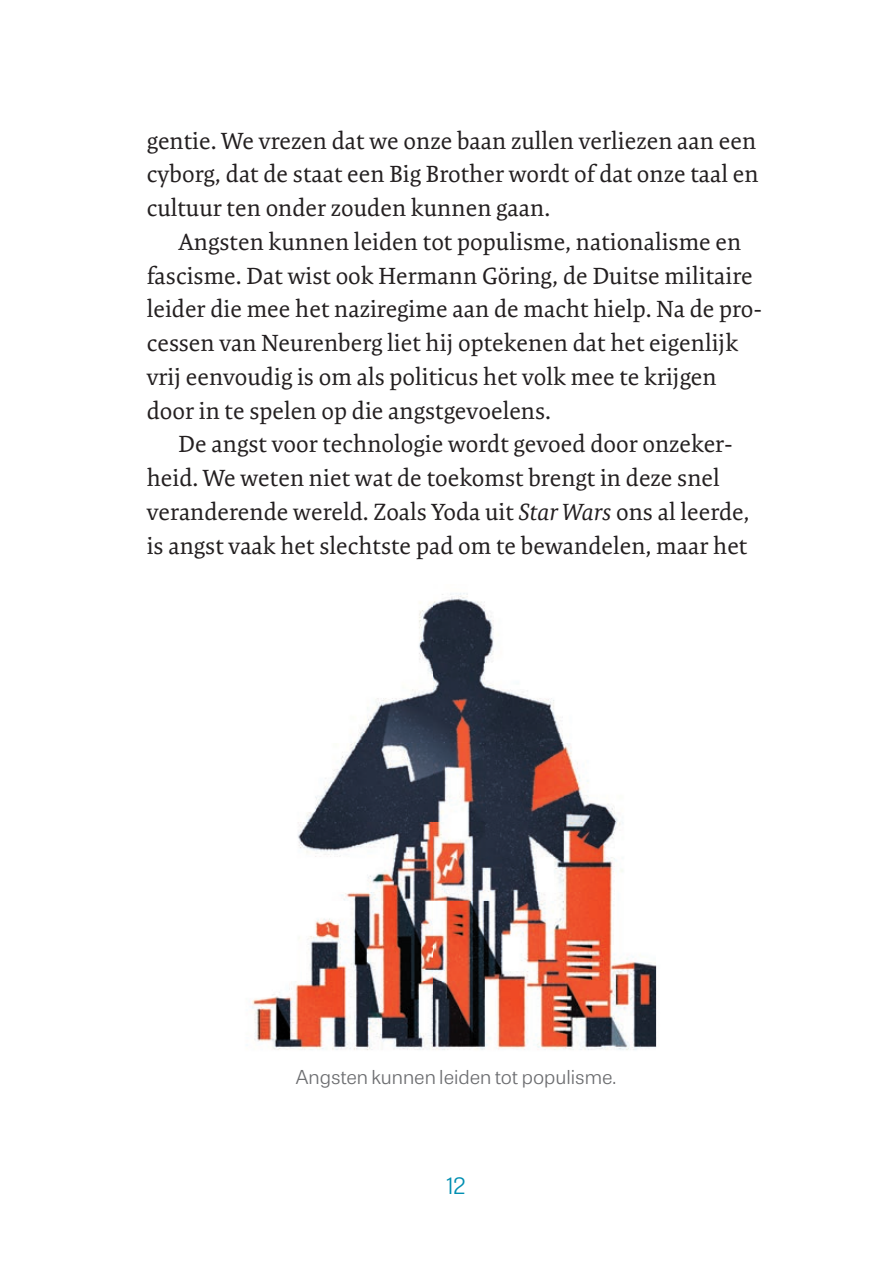
<style>
.page{position:relative;width:893px;height:1276px;background:#fff}
.page>*{position:absolute;margin:0;border:0;box-sizing:border-box;transform-origin:0 0}
.t1{font:23.62px/33.8px "Expo Serif Pro";color:#231f20}
.t2{font:300 22.5px "Tablet Gothic Wide";color:#008fb2}
.t3{font:300 19.12px "Tablet Gothic Wide";color:#6c6d70}
.s1{font-style:italic}
</style>
<div class="page">
<img style="left:252px;top:593px;width:405px;height:457px">
<p class="t1" style="left:147px;top:123px;width:614px;text-align:justify">gentie. We vrezen dat we onze baan zullen verliezen aan een cyborg, dat de staat een Big Brother wordt of dat onze taal en cultuur ten onder zouden kunnen gaan.</p>
<p class="t1" style="left:147px;top:225px;width:617px;text-indent:32px">Angsten kunnen leiden tot populisme, nationalisme en fascisme. Dat wist ook Hermann Göring, de Duitse militaire leider die mee het naziregime aan de macht hielp. Na de pro&shy;cessen van Neurenberg liet hij optekenen dat het eigenlijk vrij eenvoudig is om als politicus het volk mee te krijgen door in te spelen op die angstgevoelens.</p>
<p class="t1" style="left:147px;top:427px;width:604px;text-indent:32px">De angst voor technologie wordt gevoed door onzeker&shy;heid. We weten niet wat de toekomst brengt in deze snel veranderende wereld. Zoals Yoda uit <span class="s1">Star Wars</span> ons al leerde, is angst vaak het slechtste pad om te bewandelen, maar het</p>
<p class="t3" style="left:296px;top:1064px;width:322px">Angsten kunnen leiden tot populisme.</p>
<p class="t2" style="left:446px;top:1170px;width:21px">12</p>
</div>
